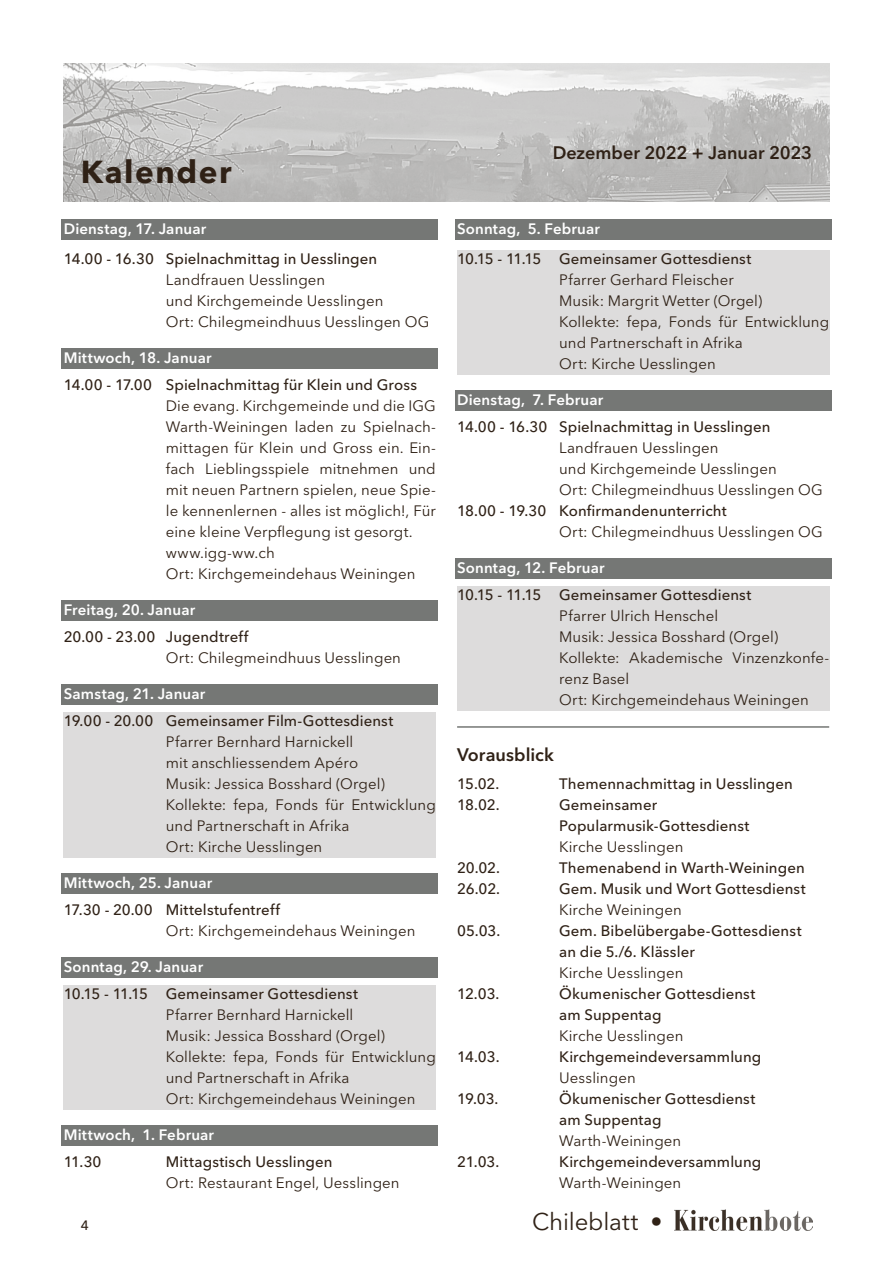
<style>
.page{position:relative;width:893px;height:1263px;background:#fff}
.page>*{position:absolute;margin:0;border:0;box-sizing:border-box;transform-origin:0 0}
.t1{font:700 31.5px "Avenir Next LT Pro";letter-spacing:.05em;color:#2f2116}
.t2{font:24px "Avenir Next LT Pro";letter-spacing:-.005em;color:#2f2116}
.t3{font:600 18px "Avenir Next LT Pro";color:#2f2116}
.t4{font:15px/21px "Avenir Next LT Pro";letter-spacing:.005em;color:#2f2116}
.t5{font:500 15px/21px "Avenir Next LT Pro";letter-spacing:.005em;color:#2f2116}
.t6{font:600 15px "Avenir Next LT Pro";letter-spacing:.01em;color:#fff}
.t7{font:500 13.5px "Avenir Next LT Pro";color:#2f2116}
</style>
<div class="page">
<img style="left:64px;top:64px;width:765px;height:137px">
<img style="left:674px;top:1209px;width:138px;height:21px">
<hr style="left:457px;top:726px;width:372px;height:2px;background:#757775">
<div style="left:62px;top:219px;width:376px;height:20px;background:#757775"></div>
<div style="left:62px;top:349px;width:376px;height:20px;background:#757775"></div>
<div style="left:62px;top:601px;width:376px;height:20px;background:#757775"></div>
<div style="left:62px;top:685px;width:376px;height:20px;background:#757775"></div>
<div style="left:64px;top:712px;width:372px;height:21px;background:#dddcdc"></div>
<div style="left:64px;top:732px;width:372px;height:21px;background:#dddcdc"></div>
<div style="left:64px;top:753px;width:372px;height:21px;background:#dddcdc"></div>
<div style="left:64px;top:774px;width:372px;height:21px;background:#dddcdc"></div>
<div style="left:64px;top:795px;width:372px;height:42px;background:#dddcdc"></div>
<div style="left:64px;top:837px;width:372px;height:21px;background:#dddcdc"></div>
<div style="left:62px;top:874px;width:376px;height:20px;background:#757775"></div>
<div style="left:62px;top:958px;width:376px;height:20px;background:#757775"></div>
<div style="left:64px;top:985px;width:372px;height:21px;background:#dddcdc"></div>
<div style="left:64px;top:1005px;width:372px;height:21px;background:#dddcdc"></div>
<div style="left:64px;top:1026px;width:372px;height:21px;background:#dddcdc"></div>
<div style="left:64px;top:1047px;width:372px;height:42px;background:#dddcdc"></div>
<div style="left:64px;top:1089px;width:372px;height:21px;background:#dddcdc"></div>
<div style="left:62px;top:1126px;width:376px;height:20px;background:#757775"></div>
<div style="left:455px;top:219px;width:376px;height:20px;background:#757775"></div>
<div style="left:457px;top:250px;width:372px;height:21px;background:#dddcdc"></div>
<div style="left:457px;top:270px;width:372px;height:21px;background:#dddcdc"></div>
<div style="left:457px;top:291px;width:372px;height:21px;background:#dddcdc"></div>
<div style="left:457px;top:312px;width:372px;height:42px;background:#dddcdc"></div>
<div style="left:457px;top:354px;width:372px;height:21px;background:#dddcdc"></div>
<div style="left:455px;top:391px;width:376px;height:20px;background:#757775"></div>
<div style="left:455px;top:559px;width:376px;height:20px;background:#757775"></div>
<div style="left:457px;top:586px;width:372px;height:21px;background:#dddcdc"></div>
<div style="left:457px;top:606px;width:372px;height:21px;background:#dddcdc"></div>
<div style="left:457px;top:627px;width:372px;height:21px;background:#dddcdc"></div>
<div style="left:457px;top:648px;width:372px;height:42px;background:#dddcdc"></div>
<div style="left:457px;top:690px;width:372px;height:21px;background:#dddcdc"></div>
<h1 class="t1" style="left:81px;top:153px;width:152px">Kalender</h1>
<p class="t6" style="left:64px;top:219px;width:144px">Dienstag, 17. Januar</p>
<p class="t5" style="left:64px;top:248px;width:315px">14.00 - 16.30 Spielnachmittag in Uesslingen</p>
<p class="t4" style="left:166px;top:269px;width:265px">Landfrauen Uesslingen<br>und Kirchgemeinde Uesslingen<br>Ort: Chilegmeindhuus Uesslingen OG</p>
<p class="t6" style="left:64px;top:349px;width:149px">Mittwoch, 18. Januar</p>
<p class="t5" style="left:64px;top:374px;width:355px">14.00 - 17.00 Spielnachmittag für Klein und Gross</p>
<p class="t4" style="left:166px;top:395px;width:272px">Die evang. Kirchgemeinde und die IGG Warth-Weiningen laden zu Spielnach&shy;mittagen für Klein und Gross ein. Ein&shy;fach Lieblingsspiele mitnehmen und mit neuen Partnern spielen, neue Spie&shy;le kennenlernen - alles ist möglich!, Für eine kleine Verpflegung ist gesorgt. www.igg-ww.ch<br>Ort: Kirchgemeindehaus Weiningen</p>
<p class="t6" style="left:64px;top:601px;width:133px">Freitag, 20. Januar</p>
<p class="t5" style="left:64px;top:626px;width:186px">20.00 - 23.00 Jugendtreff</p>
<p class="t4" style="left:166px;top:647px;width:237px">Ort: Chilegmeindhuus Uesslingen</p>
<p class="t6" style="left:64px;top:685px;width:143px">Samstag, 21. Januar</p>
<p class="t5" style="left:64px;top:710px;width:331px">19.00 - 20.00 Gemeinsamer Film-Gottesdienst</p>
<p class="t4" style="left:166px;top:731px;width:271px">Pfarrer Bernhard Harnickell<br>mit anschliessendem Apéro<br>Musik: Jessica Bosshard (Orgel)<br>Kollekte: fepa, Fonds für Entwicklung und Partnerschaft in Afrika<br>Ort: Kirche Uesslingen</p>
<p class="t6" style="left:64px;top:874px;width:150px">Mittwoch, 25. Januar</p>
<p class="t5" style="left:64px;top:899px;width:218px">17.30 - 20.00 Mittelstufentreff</p>
<p class="t4" style="left:166px;top:920px;width:251px">Ort: Kirchgemeindehaus Weiningen</p>
<p class="t6" style="left:64px;top:958px;width:141px">Sonntag, 29. Januar</p>
<p class="t5" style="left:64px;top:983px;width:296px">10.15 - 11.15 Gemeinsamer Gottesdienst</p>
<p class="t4" style="left:166px;top:1004px;width:271px">Pfarrer Bernhard Harnickell<br>Musik: Jessica Bosshard (Orgel)<br>Kollekte: fepa, Fonds für Entwicklung und Partnerschaft in Afrika<br>Ort: Kirchgemeindehaus Weiningen</p>
<p class="t6" style="left:64px;top:1126px;width:152px">Mittwoch, 1. Februar</p>
<p class="t5" style="left:64px;top:1151px;width:39px">11.30</p>
<p class="t5" style="left:166px;top:1151px;width:168px">Mittagstisch Uesslingen</p>
<p class="t4" style="left:166px;top:1172px;width:235px">Ort: Restaurant Engel, Uesslingen</p>
<p class="t3" style="left:553px;top:142px;width:261px">Dezember 2022 + Januar 2023</p>
<p class="t6" style="left:457px;top:219px;width:144px">Sonntag, 5. Februar</p>
<p class="t5" style="left:457px;top:248px;width:296px">10.15 - 11.15 Gemeinsamer Gottesdienst</p>
<p class="t4" style="left:559px;top:269px;width:271px">Pfarrer Gerhard Fleischer<br>Musik: Margrit Wetter (Orgel)<br>Kollekte: fepa, Fonds für Entwicklung und Partnerschaft in Afrika<br>Ort: Kirche Uesslingen</p>
<p class="t6" style="left:457px;top:391px;width:148px">Dienstag, 7. Februar</p>
<p class="t5" style="left:457px;top:416px;width:315px">14.00 - 16.30 Spielnachmittag in Uesslingen</p>
<p class="t4" style="left:559px;top:437px;width:265px">Landfrauen Uesslingen<br>und Kirchgemeinde Uesslingen<br>Ort: Chilegmeindhuus Uesslingen OG</p>
<p class="t5" style="left:457px;top:500px;width:271px">18.00 - 19.30 Konfirmandenunterricht</p>
<p class="t4" style="left:559px;top:521px;width:265px">Ort: Chilegmeindhuus Uesslingen OG</p>
<p class="t6" style="left:457px;top:559px;width:149px">Sonntag, 12. Februar</p>
<p class="t5" style="left:457px;top:584px;width:296px">10.15 - 11.15 Gemeinsamer Gottesdienst</p>
<p class="t4" style="left:559px;top:605px;width:272px">Pfarrer Ulrich Henschel<br>Musik: Jessica Bosshard (Orgel)<br>Kollekte: Akademische Vinzenzkonfe&shy;renz Basel<br>Ort: Kirchgemeindehaus Weiningen</p>
<p class="t3" style="left:457px;top:744px;width:98px">Vorausblick</p>
<p class="t5" style="left:457px;top:773px;width:44px">15.02.</p>
<p class="t5" style="left:559px;top:773px;width:235px">Themennachmittag in Uesslingen</p>
<p class="t5" style="left:457px;top:794px;width:44px">18.02.</p>
<p class="t5" style="left:559px;top:794px;width:192px">Gemeinsamer<br>Popularmusik-Gottesdienst</p>
<p class="t4" style="left:559px;top:836px;width:126px">Kirche Uesslingen</p>
<p class="t5" style="left:457px;top:857px;width:44px">20.02.</p>
<p class="t5" style="left:559px;top:857px;width:247px">Themenabend in Warth-Weiningen</p>
<p class="t5" style="left:457px;top:878px;width:45px">26.02.</p>
<p class="t5" style="left:559px;top:878px;width:248px">Gem. Musik und Wort Gottesdienst</p>
<p class="t4" style="left:559px;top:899px;width:124px">Kirche Weiningen</p>
<p class="t5" style="left:457px;top:920px;width:45px">05.03.</p>
<p class="t5" style="left:559px;top:920px;width:244px">Gem. Bibelübergabe-Gottesdienst an die 5./6. Klässler</p>
<p class="t4" style="left:559px;top:962px;width:126px">Kirche Uesslingen</p>
<p class="t5" style="left:457px;top:983px;width:44px">12.03.</p>
<p class="t5" style="left:559px;top:983px;width:198px">Ökumenischer Gottesdienst am Suppentag</p>
<p class="t4" style="left:559px;top:1025px;width:126px">Kirche Uesslingen</p>
<p class="t5" style="left:457px;top:1046px;width:44px">14.03.</p>
<p class="t5" style="left:559px;top:1046px;width:204px">Kirchgemeindeversammlung</p>
<p class="t4" style="left:559px;top:1067px;width:78px">Uesslingen</p>
<p class="t5" style="left:457px;top:1088px;width:43px">19.03.</p>
<p class="t5" style="left:559px;top:1088px;width:198px">Ökumenischer Gottesdienst am Suppentag</p>
<p class="t4" style="left:559px;top:1130px;width:124px">Warth-Weiningen</p>
<p class="t5" style="left:457px;top:1151px;width:44px">21.03.</p>
<p class="t5" style="left:559px;top:1151px;width:204px">Kirchgemeindeversammlung</p>
<p class="t4" style="left:559px;top:1172px;width:124px">Warth-Weiningen</p>
<p class="t7" style="left:81px;top:1217px;width:10px">4</p>
<h2 class="t2" style="left:532px;top:1207px;width:132px">Chileblatt •</h2>
</div>
